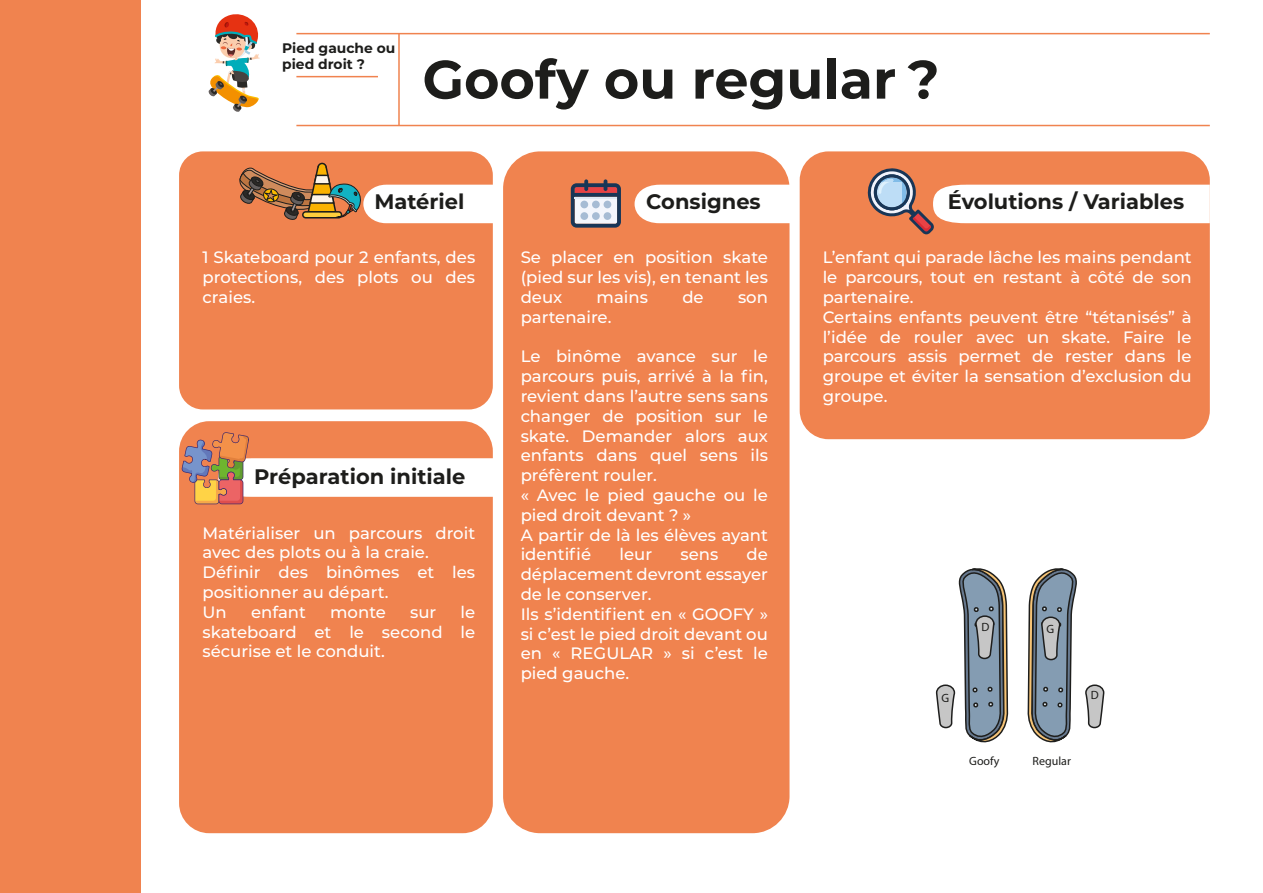
<style>
.page{position:relative;width:1263px;height:893px;background:#fff}
.page>*{position:absolute;margin:0;border:0;box-sizing:border-box;transform-origin:0 0}
.t1{font:700 54px "Montserrat";color:#1d1d1b}
.t2{font:700 21px "Montserrat";color:#1d1d1b}
.t3{font:500 16.5px/19.8px "Montserrat";color:#fff}
.t4{font:700 13.8px/16.6px "Montserrat";color:#1d1d1b}
.t5{font:12px "Myriad Pro";color:#1d1d1b}
</style>
<div class="page">
<div style="left:179px;top:421px;width:314px;height:412px;background:#f0834f;border-radius:30px"></div>
<div style="left:800px;top:151px;width:410px;height:288px;background:#f0834f;border-radius:29px"></div>
<div style="left:503px;top:151px;width:286px;height:682px;background:#f0834f;border-radius:37px"></div>
<div style="left:179px;top:151px;width:314px;height:258px;background:#f0834f;border-radius:24px"></div>
<div style="left:634px;top:185px;width:155px;height:38px;background:#fff"></div>
<div style="left:0;top:0;width:141px;height:893px;background:#f0834f"></div>
<hr style="left:296px;top:33px;width:914px;height:1px;background:#f0834f">
<hr style="left:296px;top:125px;width:914px;height:1px;background:#f0834f">
<hr style="left:296px;top:76px;width:82px;height:1px;background:#f0834f">
<hr style="left:398px;top:34px;width:2px;height:92px;background:#f0834f">
<svg style="left:867px;top:168px;width:343px;height:66px"></svg>
<svg style="left:182px;top:432px;width:311px;height:72px"></svg>
<svg style="left:571px;top:179px;width:50px;height:49px;background:#97868f"></svg>
<div style="left:580px;top:201px;width:8px;height:7px;background:#a6bcd4;border-radius:4px"></div>
<div style="left:592px;top:201px;width:8px;height:7px;background:#a6bcd4;border-radius:50%"></div>
<div style="left:604px;top:201px;width:7px;height:7px;background:#a6bcd4;border-radius:50%"></div>
<div style="left:580px;top:212px;width:8px;height:8px;background:#a6bcd4;border-radius:4px"></div>
<div style="left:592px;top:212px;width:8px;height:8px;background:#a6bcd4;border-radius:4px"></div>
<div style="left:604px;top:212px;width:7px;height:8px;background:#a6bcd4;border-radius:4px"></div>
<hr style="left:575px;top:197px;width:42px;height:2px;background:#dfeaf5">
<svg style="left:239px;top:152px;width:254px;height:71px"></svg>
<svg style="left:935px;top:568px;width:73px;height:175px"></svg>
<svg style="left:1028px;top:568px;width:77px;height:175px"></svg>
<img style="left:208px;top:14px;width:52px;height:98px">
<p class="t4" style="left:282px;top:39px;width:115px">Pied gauche ou pied droit ?</p>
<h1 class="t1" style="left:422px;top:41px;width:518px">Goofy ou regular ?</h1>
<p class="t2" style="left:374px;top:187px;width:91px">Matériel</p>
<p class="t3" style="left:202px;top:247px;width:274px;text-align:justify">1 Skateboard pour 2 enfants, des protections, des plots ou des craies.</p>
<p class="t2" style="left:254px;top:462px;width:213px">Préparation initiale</p>
<p class="t3" style="left:202px;top:522px;width:274px">Matérialiser un parcours droit avec des plots ou à la craie.<br>Définir des binômes et les positionner au départ.<br>Un</p>
<p class="t3" style="left:251px;top:601px;width:56px">enfant</p>
<p class="t3" style="left:330px;top:601px;width:57px">monte</p>
<p class="t3" style="left:410px;top:601px;width:28px">sur</p>
<p class="t3" style="left:202px;top:601px;width:274px;text-align:justify;text-indent:258px">le skateboard et le second le sécurise et le conduit.</p>
<p class="t2" style="left:646px;top:187px;width:116px">Consignes</p>
<p class="t3" style="left:521px;top:247px;width:249px;text-align:justify">Se placer en position skate (pied sur les vis), en tenant les deux</p>
<p class="t3" style="left:597px;top:287px;width:53px">mains</p>
<p class="t3" style="left:682px;top:287px;width:23px">de</p>
<p class="t3" style="left:738px;top:287px;width:31px">son</p>
<p class="t3" style="left:521px;top:306px;width:92px">partenaire.</p>
<p class="t3" style="left:521px;top:346px;width:249px">Le binôme avance sur le parcours puis, arrivé à la fin, revient dans l’autre sens sans changer de position sur le skate. Demander alors aux enfants dans quel sens ils préfèrent rouler.<br>« Avec le pied gauche ou le pied droit devant ? »<br>A partir de là les élèves ayant identifié</p>
<p class="t3" style="left:521px;top:544px;width:249px;text-indent:226px">de déplacement devront essayer de le conserver.<br>Ils s’identifient en « GOOFY » si c’est le pied droit devant ou en « REGULAR » si c’est le pied gauche.</p>
<p class="t3" style="left:619px;top:544px;width:34px">leur</p>
<p class="t3" style="left:680px;top:544px;width:39px">sens</p>
<p class="t2" style="left:948px;top:187px;width:238px">Évolutions / Variables</p>
<p class="t3" style="left:823px;top:247px;width:370px">L’enfant qui parade lâche les mains pendant le parcours, tout en restant à côté de son partenaire.<br>Certains enfants peuvent être “tétanisés” à l’idée de rouler avec un skate. Faire le parcours assis permet de rester dans le groupe et éviter la sensation d’exclusion du groupe.</p>
<p class="t5" style="left:981px;top:620px;width:9px">D</p>
<p class="t5" style="left:1046px;top:621px;width:9px">G</p>
<p class="t5" style="left:941px;top:690px;width:9px">G</p>
<p class="t5" style="left:969px;top:753px;width:32px">Goofy</p>
<p class="t5" style="left:1091px;top:687px;width:9px">D</p>
<p class="t5" style="left:1032px;top:753px;width:40px">Regular</p>
</div>
